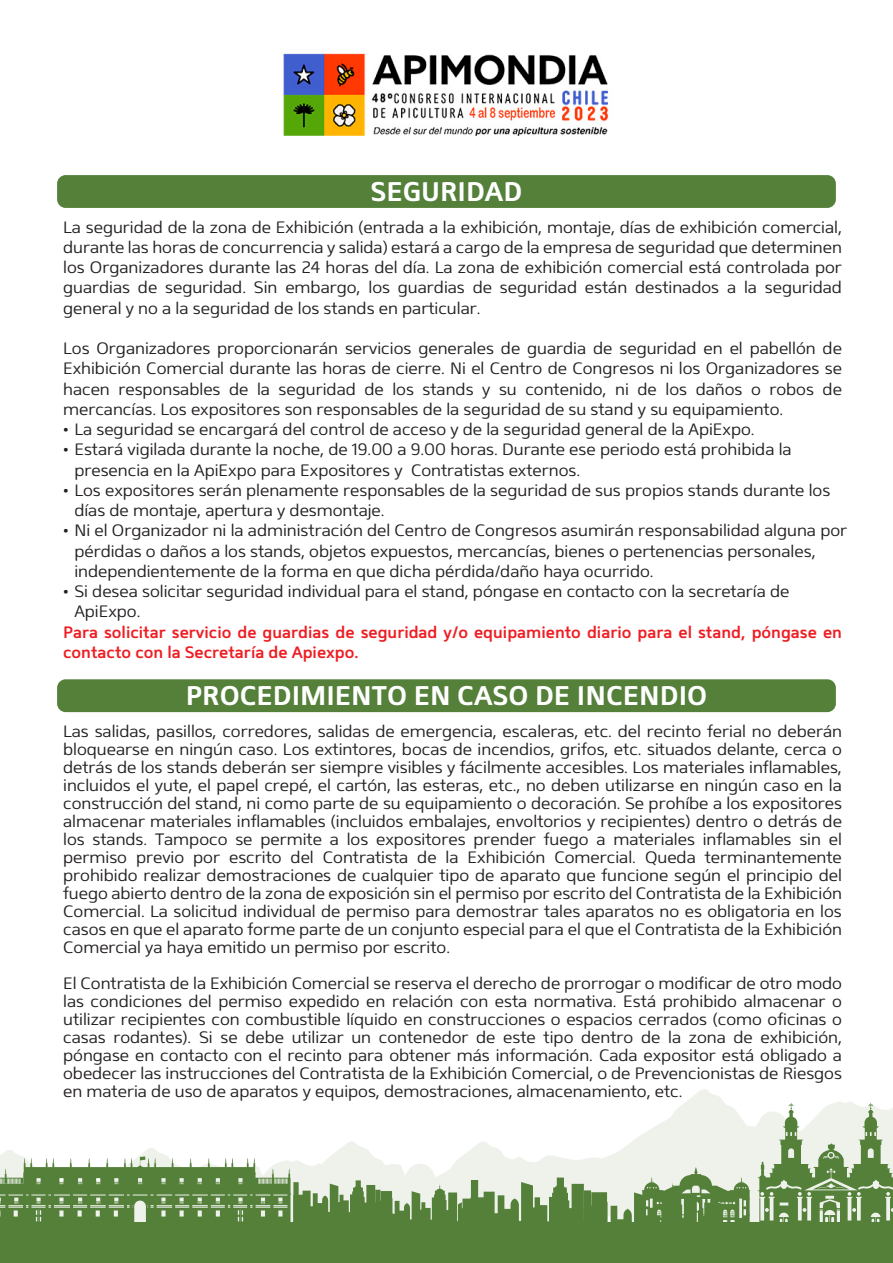
<style>
.page{position:relative;width:893px;height:1263px;background:#fff}
.page>*{position:absolute;margin:0;border:0;box-sizing:border-box;transform-origin:0 0}
.t1{font:700 27px "Mentone";color:#fff}
.t2{font:300 16.5px/18px "Mentone";color:#231f20;text-align:justify}
.t3{font:600 16.5px/20.2px "Mentone";color:#ee1d23}
</style>
<div class="page">
<div style="left:57px;top:175px;width:779px;height:33px;background:#54803a;border-radius:9px"></div>
<div style="left:57px;top:679px;width:779px;height:33px;background:#54803a;border-radius:9px"></div>
<svg style="left:0;top:1089px;width:871px;height:133px"></svg>
<svg style="left:757px;top:1103px;width:136px;height:119px;background:#a7be9a"></svg>
<svg style="left:0;top:1156px;width:750px;height:66px;background:#9cb58d"></svg>
<div style="left:0;top:1222px;width:893px;height:41px;background:#54803a"></div>
<img style="left:283px;top:53px;width:325px;height:83px">
<h1 class="t1" style="left:371px;top:174px;width:153px">SEGURIDAD</h1>
<p class="t2" style="left:63px;top:217px;width:780px;line-height:20.2px">La seguridad de la zona de Exhibición (entrada a la exhibición, montaje, días de exhibición comercial, durante las horas de concurrencia y salida) estará a cargo de la empresa de seguridad que determinen los Organizadores durante las 24 horas del día. La zona de exhibición comercial está controlada por guardias de seguridad. Sin embargo, los guardias de seguridad están destinados a la seguridad general y no a la seguridad de los stands en particular.</p>
<p class="t2" style="left:63px;top:338px;width:780px;line-height:20.2px">Los Organizadores proporcionarán servicios generales de guardia de seguridad en el pabellón de Exhibición Comercial durante las horas de cierre. Ni el Centro de Congresos ni los Organizadores se hacen responsables de la seguridad de los stands y su contenido, ni de los daños o robos de mercancías. Los expositores son responsables de la seguridad de su stand y su equipamiento.</p>
<p class="t2" style="left:63px;top:420px;width:693px">• La seguridad se encargará del control de acceso y de la seguridad general de la ApiExpo.</p>
<p class="t2" style="left:74px;top:439px;width:719px;line-height:20.2px;text-indent:-11px">• Estará vigilada durante la noche, de 19.00 a 9.00 horas. Durante ese periodo está prohibida la presencia en la ApiExpo para Expositores y Contratistas externos.</p>
<p class="t2" style="left:74px;top:480px;width:757px;line-height:20.2px;text-indent:-11px">• Los expositores serán plenamente responsables de la seguridad de sus propios stands durante los días de montaje, apertura y desmontaje.</p>
<p class="t2" style="left:74px;top:520px;width:774px;line-height:20.2px;text-align:left;text-indent:-11px">• Ni el Organizador ni la administración del Centro de Congresos asumirán responsabilidad alguna por pérdidas o daños a los stands, objetos expuestos, mercancías, bienes o pertenencias personales, independientemente de la forma en que dicha pérdida/daño haya ocurrido.</p>
<p class="t2" style="left:74px;top:581px;width:716px;line-height:20.2px;text-indent:-11px">• Si desea solicitar seguridad individual para el stand, póngase en contacto con la secretaría de<br>ApiExpo.</p>
<p class="t3" style="left:63px;top:622px;width:780px">Para solicitar servicio de guardias de seguridad y/o equipamiento diario para el stand, póngase en contacto con la Secretaría de Apiexpo.</p>
<h1 class="t1" style="left:186px;top:678px;width:523px">PROCEDIMIENTO EN CASO DE INCENDIO</h1>
<p class="t2" style="left:63px;top:722px;width:780px">Las salidas, pasillos, corredores, salidas de emergencia, escaleras, etc. del recinto ferial no deberán bloquearse en ningún caso. Los extintores, bocas de incendios, grifos, etc. situados delante, cerca o detrás de los stands deberán ser siempre visibles y fácilmente accesibles. Los materiales inflamables, incluidos el yute, el papel crepé, el cartón, las esteras, etc., no deben utilizarse en ningún caso en la construcción del stand, ni como parte de su equipamiento o decoración. Se prohíbe a los expositores almacenar materiales inflamables (incluidos embalajes, envoltorios y recipientes) dentro o detrás de los stands. Tampoco se permite a los expositores prender fuego a materiales inflamables sin el permiso previo por escrito del Contratista de la Exhibición Comercial. Queda terminantemente prohibido realizar demostraciones de cualquier tipo de aparato que funcione según el principio del fuego abierto dentro de la zona de exposición sin el permiso por escrito del Contratista de la Exhibición Comercial. La solicitud individual de permiso para demostrar tales aparatos no es obligatoria en los casos en que el aparato forme parte de un conjunto especial para el que el Contratista de la Exhibición Comercial ya haya emitido un permiso por escrito.</p>
<p class="t2" style="left:63px;top:974px;width:780px">El Contratista de la Exhibición Comercial se reserva el derecho de prorrogar o modificar de otro modo las condiciones del permiso expedido en relación con esta normativa. Está prohibido almacenar o utilizar recipientes con combustible líquido en construcciones o espacios cerrados (como oficinas o casas rodantes). Si se debe utilizar un contenedor de este tipo dentro de la zona de exhibición, póngase en contacto con el recinto para obtener más información. Cada expositor está obligado a obedecer las instrucciones del Contratista de la Exhibición Comercial, o de Prevencionistas de Riesgos en materia de uso de aparatos y equipos, demostraciones, almacenamiento, etc.</p>
</div>
